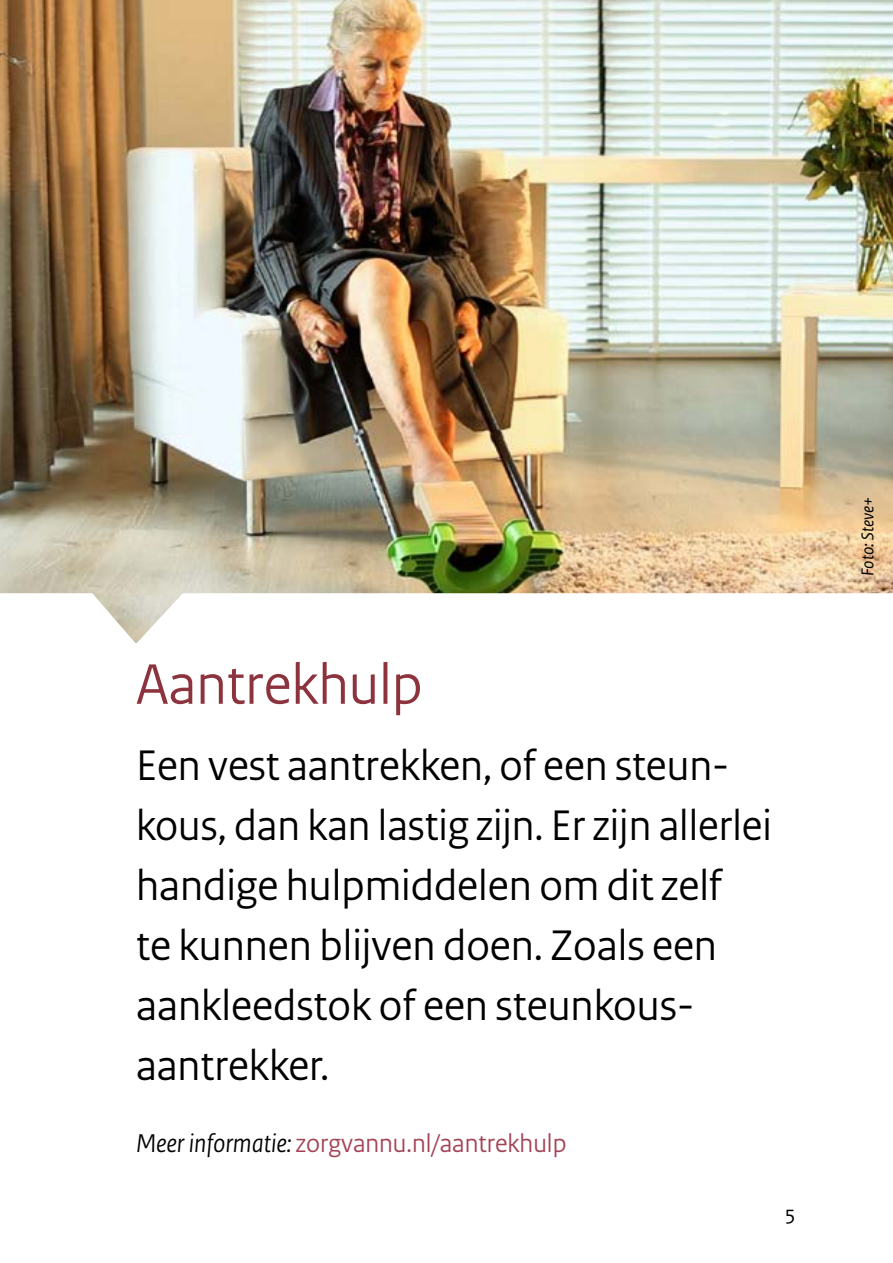
<style>
.page{position:relative;width:893px;height:1263px;background:#fff}
.page>*{position:absolute;margin:0;border:0;box-sizing:border-box;transform-origin:0 0}
.vws_05_-_Kop_niveau{font:60px "Rijksoverheid Sans Heading";color:#8c333d}
.vws_06_-_Kop_niveau{font:45px/60px "Rijksoverheid Sans Heading";color:#000}
.vws_06_-_Kop_niveau-2{font:27px "Rijksoverheid Sans Heading";color:#a44457}
.t1{font:21px "Rijksoverheid Sans Text";color:#000}
.t2{font:italic 18px "Rijksoverheid Sans Text";color:#000}
.s1{font-style:italic;color:#000}
</style>
<div class="page">
<img style="left:0;top:0;width:893px;height:644px">
<img style="left:0;top:0;width:1px;height:593px">
<p class="vws_05_-_Kop_niveau" style="left:136px;top:649px;width:288px">Aantrekhulp</p>
<p class="vws_06_-_Kop_niveau" style="left:136px;top:736px;width:637px">Een vest aantrekken, of een steun&shy;kous, dan kan lastig zijn. Er zijn allerlei handige hulpmiddelen om dit zelf<br>te kunnen blijven doen. Zoals een aankleedstok of een steunkous&shy;aantrekker.</p>
<p class="vws_06_-_Kop_niveau-2" style="left:136px;top:1128px;width:432px"><span class="s1">Meer informatie:</span> zorgvannu.nl/aantrekhulp</p>
<p class="t1" style="left:785px;top:1201px;width:12px">5</p>
<p class="t2" style="left:858px;top:576px;width:81px;rotate:-90deg">Foto: Steve+</p>
</div>
